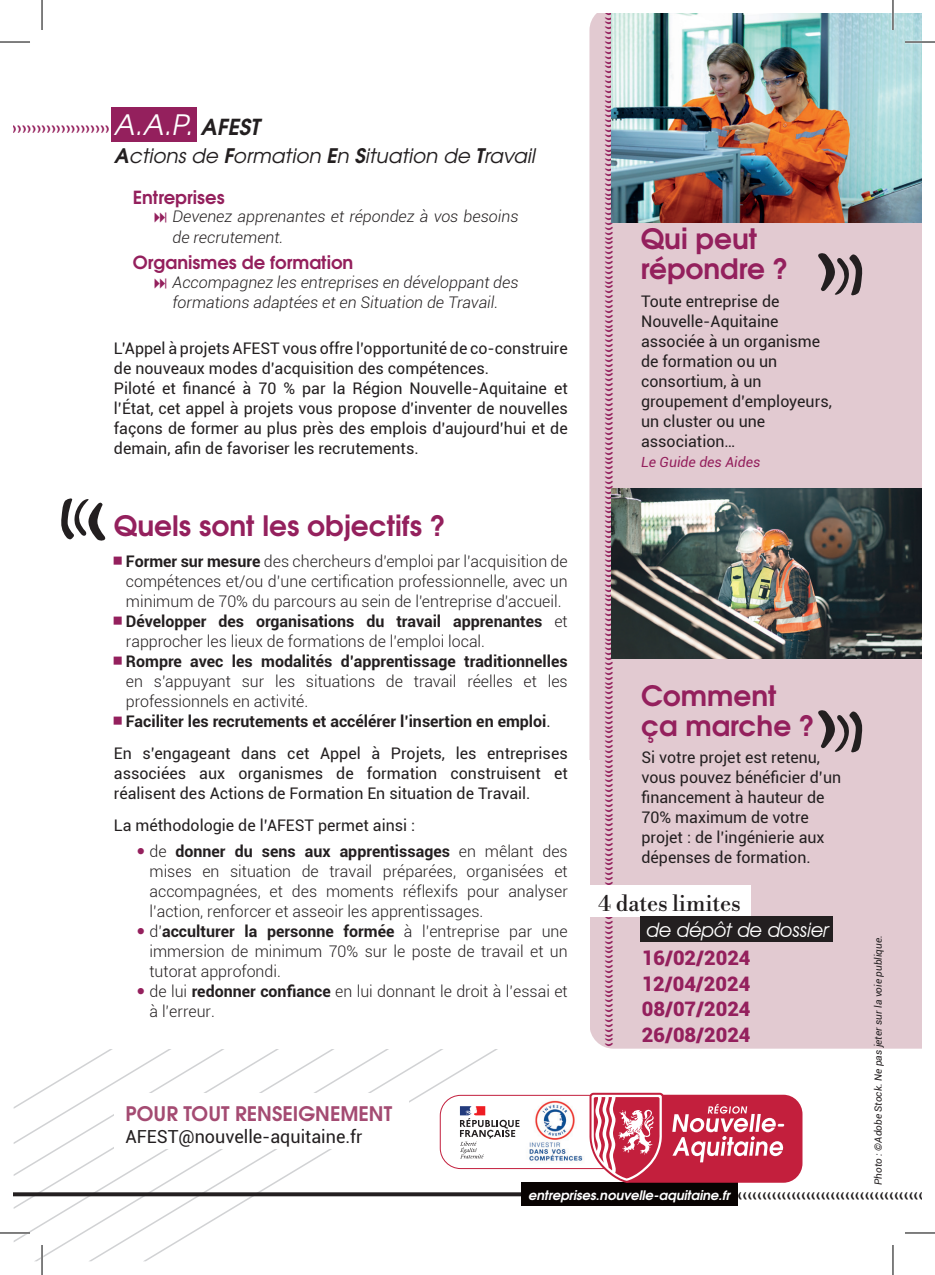
<style>
.page{position:relative;width:935px;height:1275px;background:#fff}
.page>*{position:absolute;margin:0;border:0;box-sizing:border-box;transform-origin:0 0}
.t1{font:74px "Lion";color:#231f20}
.t2{font:700 28px/30px "Te X Gyre Adventor";color:#94205d}
.t3{font:italic 28px "Te X Gyre Adventor";color:#fff}
.t4{font:22px "Libre Bodoni";color:#231f20}
.t5{font:900 20px "Roboto";color:#94205d}
.t6{font:italic 20px "Te X Gyre Adventor";color:#231f20}
.t7{font:700 20px "Te X Gyre Adventor";color:#a44b72}
.t8{font:italic 20px "Avant Garde IT Cby BT";color:#fff}
.t9{font:700 18px "Te X Gyre Adventor";color:#94205d}
.t10{font:18px "Roboto";color:#231f20}
.t11{font:16px/20px "Roboto";color:#231f20}
.t12{font:300 16px/20px "Roboto";color:#231f20}
.t13{font:italic 300 16px/20px "Roboto";color:#231f20}
.t14{font:700 16px "Roboto";color:#231f20}
.t15{font:italic 14px "Roboto";color:#94205d}
.t16{font:italic 700 13px "Te X Gyre Adventor";color:#fff}
.t17{font:italic 10px "Roboto";color:#231f20}
.t18{font:8px "Lion 2";color:#94205d}
.t19{font:8px "Lion 2";color:#231f20}
.s1{font-weight:700;font-size:22px;color:#231f20}
.s2{font-weight:700}
.s3{font-weight:400}
.s4{font-weight:300}
</style>
<div class="page">
<svg style="left:14px;top:1048px;width:610px;height:213px"></svg>
<div style="left:111px;top:107px;width:85px;height:34px;background:#94205d"></div>
<div style="left:589px;top:14px;width:332px;height:1034px;background:#e2cad1"></div>
<svg style="left:14px;top:1192px;width:507px;height:4px;background:#343031"></svg>
<div style="left:585px;top:885px;width:165px;height:31px;background:#fff"></div>
<div style="left:640px;top:916px;width:193px;height:26px;background:#231f20"></div>
<div style="left:521px;top:1182px;width:216px;height:24px;background:#080302"></div>
<div style="left:114px;top:1116px;width:235px;height:33px;background:#fff"></div>
<div style="left:114px;top:1092px;width:294px;height:45px;background:#fff"></div>
<div style="left:440px;top:1095px;width:221px;height:73px;background:#fff;border-radius:20px"></div>
<div style="left:440px;top:1095px;width:221px;height:73px;border:1px solid #c31f3d;border-radius:20px"></div>
<svg style="left:589px;top:1092px;width:213px;height:90px"></svg>
<svg style="left:460px;top:1106px;width:59px;height:52px"></svg>
<img style="left:529px;top:1100px;width:54px;height:61px">
<img style="left:611px;top:14px;width:310px;height:208px">
<img style="left:611px;top:488px;width:310px;height:171px">
<hr style="left:904px;top:41px;width:30px;height:2px;background:#fff">
<hr style="left:0;top:1231px;width:30px;height:3px;background:#fff">
<hr style="left:41px;top:1245px;width:2px;height:30px;background:#fff">
<hr style="left:891px;top:0;width:3px;height:30px;background:#fff">
<hr style="left:0;top:42px;width:30px;height:1px;background:#000">
<hr style="left:904px;top:42px;width:30px;height:1px;background:#000">
<hr style="left:0;top:1232px;width:30px;height:1px;background:#000">
<hr style="left:904px;top:1232px;width:30px;height:1px;background:#000">
<hr style="left:42px;top:0;width:1px;height:30px;background:#000">
<hr style="left:42px;top:1245px;width:1px;height:30px;background:#000">
<hr style="left:892px;top:0;width:1px;height:30px;background:#000">
<hr style="left:892px;top:1245px;width:1px;height:30px;background:#000">
<h2 class="t3" style="left:115px;top:103px;width:147px">A.A.P. <span class="s1">AFEST</span></h2>
<p class="t6" style="left:115px;top:140px;width:422px"><span class="s2">A</span>ctions de <span class="s2">F</span>ormation <span class="s2">E</span>n <span class="s2">S</span>ituation de <span class="s2">T</span>ravail</p>
<p class="t18" style="left:2px;top:125px;width:109px">AAAAAAAAAAAAAAAAAAAAAA</p>
<p class="t9" style="left:133px;top:182px;width:93px">Entreprises</p>
<p class="t13" style="left:172px;top:206px;width:347px">Devenez apprenantes et répondez à vos besoins de recrutement.</p>
<p class="t13" style="left:172px;top:272px;width:347px">Accompagnez les entreprises en développant des formations adaptées et en Situation de Travail.</p>
<p class="t9" style="left:133px;top:246px;width:222px">Organismes de formation</p>
<p class="t11" style="left:114px;top:338px;width:455px">L’Appel à projets AFEST vous offre l’opportunité de co-construire de nouveaux modes d’acquisition des compétences.<br>Piloté et financé à 70 % par la Région Nouvelle-Aquitaine et l’État, cet appel à projets vous propose d'inventer de nouvelles façons de former au plus près des emplois d’aujourd’hui et de demain, afin de favoriser les recrutements.</p>
<h1 class="t1" style="left:105px;top:556px;width:47px;rotate:-180deg">A</h1>
<h2 class="t2" style="left:114px;top:508px;width:333px">Quels sont les objectifs ?</h2>
<p class="t12" style="left:126px;top:551px;width:443px"><span class="s2">Former sur mesure</span> des chercheurs d'emploi par l’acquisition de compétences et/ou d’une certification professionnelle, avec un minimum de 70% du parcours au sein de l'entreprise d’accueil.<br><span class="s2">Développer des organisations du travail apprenantes</span> et rapprocher les lieux de formations de l’emploi local.</p>
<p class="t14" style="left:126px;top:650px;width:443px">Rompre avec les modalités d’apprentissage traditionnelles</p>
<p class="t12" style="left:126px;top:671px;width:443px">en s’appuyant sur les situations de travail réelles et les professionnels en activité.<br><span class="s2">Faciliter les recrutements et accélérer l’insertion en emploi</span><span class="s3">.</span></p>
<p class="t11" style="left:114px;top:743px;width:455px;text-align:justify">En s’engageant dans cet Appel à Projets, les entreprises associées aux organismes de formation construisent et réalisent des Actions de Formation En situation de Travail.</p>
<p class="t11" style="left:149px;top:812px;width:420px;line-height:26px;text-indent:-36px">La méthodologie de l’AFEST permet ainsi :<br><span class="s4">de</span> <span class="s2">donner du sens aux apprentissages</span> <span class="s4">en mêlant des</span></p>
<p class="t12" style="left:149px;top:861px;width:420px">mises en situation de travail préparées, organisées et accompagnées, et des moments réflexifs pour analyser l’action, renforcer et asseoir les apprentissages. d’<span class="s2">acculturer la personne formée</span> à l’entreprise par une immersion de minimum 70% sur le poste de travail et un tutorat approfondi.<br>de lui <span class="s2">redonner confiance</span> en lui donnant le droit à l’essai et à l’erreur.</p>
<p class="t7" style="left:125px;top:1096px;width:268px">POUR TOUT RENSEIGNEMENT</p>
<p class="t10" style="left:125px;top:1124px;width:238px">AFEST@nouvelle-aquitaine.fr</p>
<p class="t18" style="left:613px;top:1px;width:1048px;rotate:90deg">AAAAAAAAAAAAAAAAAAAAAAAAAAAAAAAAAAAAAAAAAAAAAAAAAAAAAAAAAAAAAAAAAAAAAAAAAAAAAAAAAAAAAAAAAAAAAAAAAAAAAAAAAAAAAAAAAAAAAAAAAAAAAAAAAAAAAAAAAAAAAAAAAAAAAAAAAAAAAAAAAAAAAAAAAAAAAAAAAAAAAAAAAAAAAAAAAAAAAAAAAAAAAAAAAAAAAA</p>
<h2 class="t2" style="left:640px;top:221px;width:149px">Qui peut répondre ?</h2>
<h1 class="t1" style="left:817px;top:238px;width:47px">A</h1>
<p class="t11" style="left:641px;top:291px;width:192px">Toute entreprise de<br>Nouvelle-Aquitaine associée à un organisme de formation ou un consortium, à un groupement d’employeurs, un cluster ou une association…</p>
<p class="t15" style="left:641px;top:452px;width:121px">Le Guide des Aides</p>
<h2 class="t2" style="left:641px;top:678px;width:175px">Comment ça marche ?</h2>
<p class="t11" style="left:641px;top:746px;width:180px">Si votre projet est retenu,</p>
<h1 class="t1" style="left:817px;top:695px;width:47px">A</h1>
<p class="t11" style="left:641px;top:766px;width:201px">vous pouvez bénéficier d’un financement à hauteur de<br>70% maximum de votre projet : de l’ingénierie aux dépenses de formation.</p>
<h3 class="t4" style="left:598px;top:890px;width:144px">4 dates limites</h3>
<p class="t8" style="left:646px;top:917px;width:184px">de dépôt de dossier</p>
<p class="t5" style="left:642px;top:944px;width:110px">16/02/2024</p>
<p class="t5" style="left:641px;top:969px;width:110px">12/04/2024</p>
<p class="t5" style="left:642px;top:995px;width:110px">08/07/2024</p>
<p class="t5" style="left:642px;top:1020px;width:110px">26/08/2024</p>
<p class="t17" style="left:871px;top:1184px;width:251px;rotate:-90deg">Photo : ©Adobe Stock. Ne pas jeter sur la voie publique.</p>
<p class="t16" style="left:528px;top:1183px;width:203px">entreprises.nouvelle-aquitaine.fr</p>
<p class="t19" style="left:933px;top:1199px;width:236px;rotate:-180deg">AAAAAAAAAAAAAAAAAAAAAAAAAAAAAAAAAAAAAAAAAAAAAAAA</p>
</div>
